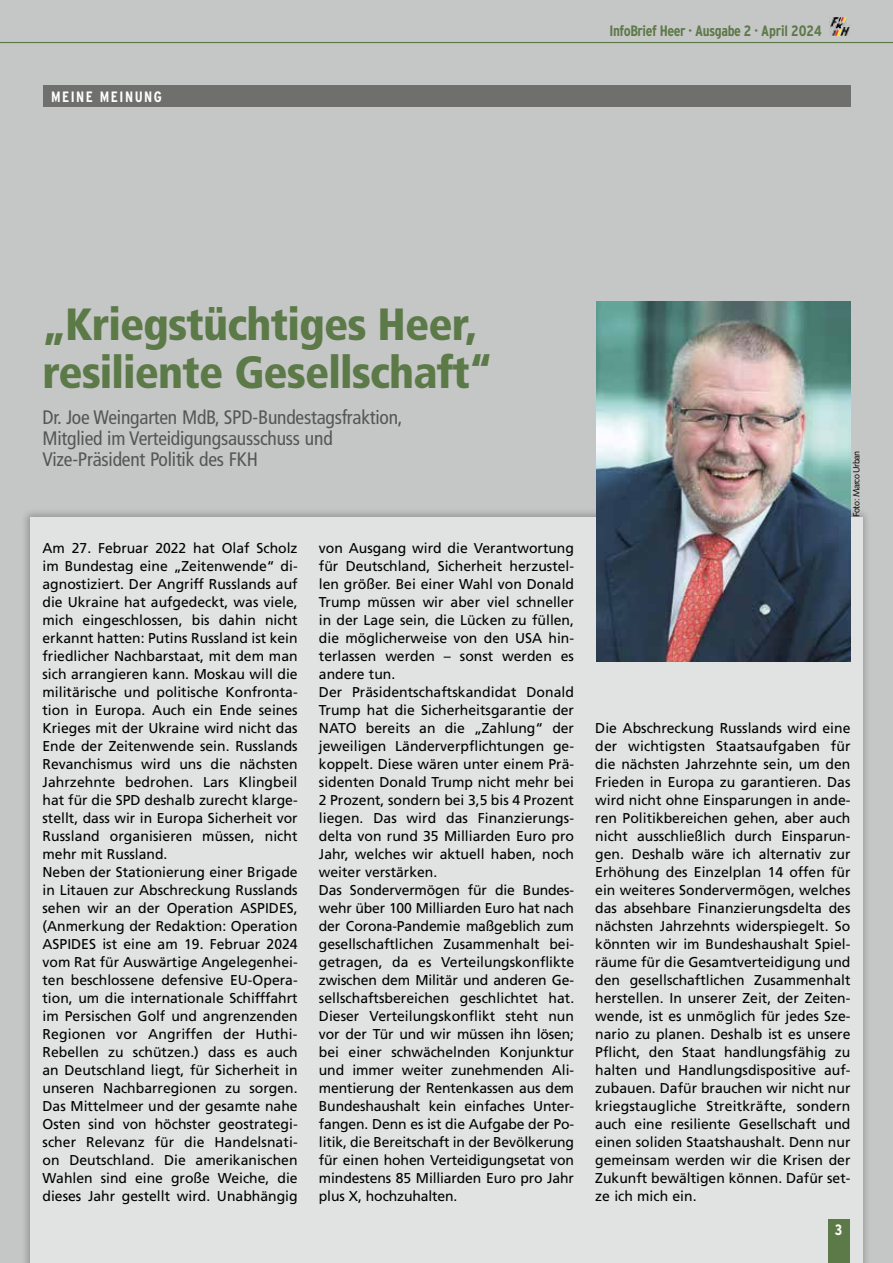
<style>
.page{position:relative;width:893px;height:1263px;background:#c5c6c6}
.page>*{position:absolute;margin:0;border:0;box-sizing:border-box;transform-origin:0 0}
.t1{font:900 condensed 45.15px/48.3px "Frutiger";letter-spacing:-.02em;color:#5c7948}
.t2{font:condensed 19.5px/21px "Frutiger";letter-spacing:-.01em;color:#565656}
.t3{font:700 condensed 15px "Interstate";letter-spacing:-.03em;color:#5c7948}
.t4{font:700 condensed 15px "Interstate";letter-spacing:.1em;color:#fff}
.t5{font:14.25px/18px "Frutiger LT Pro";color:#000}
.t6{font:9px "Syntax";letter-spacing:-.05em;color:#000}
</style>
<div class="page">
<div style="left:20px;top:508px;width:852px;height:755px;background:#000;opacity:.5"></div>
<div style="left:30px;top:517px;width:832px;height:746px;background:#e1e2e2"></div>
<img style="left:597px;top:301px;width:253px;height:360px">
<div style="left:828px;top:1219px;width:21px;height:44px;background:#5c7948"></div>
<img style="left:829px;top:17px;width:21px;height:19px">
<hr style="left:0;top:42px;width:893px;height:1px;background:#5c7948">
<div style="left:43px;top:85px;width:807px;height:21px;background:#6f6f6e"></div>
<p class="t4" style="left:51px;top:88px;width:113px">MEINE MEINUNG</p>
<p class="t3" style="left:610px;top:22px;width:214px">InfoBrief Heer · Ausgabe 2 · April 2024</p>
<h1 class="t1" style="left:43px;top:300px;width:452px">„Kriegstüchtiges Heer, resiliente Gesellschaft“</h1>
<h2 class="t2" style="left:43px;top:407px;width:362px">Dr. Joe Weingarten MdB, SPD-Bundestagsfraktion,<br>Mitglied im Verteidigungsausschuss und<br>Vize-Präsident Politik des FKH</h2>
<p class="t5" style="left:43px;top:539px;width:257px">Am 27. Februar 2022 hat Olaf Scholz im Bundestag eine „Zeitenwende“ di&shy;agnostiziert. Der Angriff Russlands auf die Ukraine hat aufgedeckt, was viele, mich eingeschlossen, bis dahin nicht erkannt hatten: Putins Russland ist kein friedlicher Nachbarstaat, mit dem man sich arrangieren kann. Moskau will die militärische und politische Konfronta&shy;tion in Europa. Auch ein Ende seines Krieges mit der Ukraine wird nicht das Ende der Zeitenwende sein. Russlands Revanchismus wird uns die nächsten Jahrzehnte bedrohen. Lars Klingbeil hat für die SPD deshalb zurecht klarge&shy;stellt, dass wir in Europa Sicherheit vor Russland organisieren müssen, nicht mehr mit Russland.<br>Neben der Stationierung einer Brigade in Litauen zur Abschreckung Russlands sehen wir an der Operation ASPIDES, (Anmerkung der Redaktion: Operation ASPIDES ist eine am 19. Februar 2024 vom Rat für Auswärtige Angelegenhei&shy;ten beschlossene defensive EU-Opera&shy;tion, um die internationale Schifffahrt im Persischen Golf und angrenzenden Regionen vor Angriffen der Huthi-Rebellen zu schützen.) dass es auch an Deutschland liegt, für Sicherheit in unseren Nachbarregionen zu sorgen.<br>Das Mittelmeer und der gesamte nahe Osten sind von höchster geostrategi&shy;scher Relevanz für die Handelsnati&shy;on Deutschland. Die amerikanischen Wahlen sind eine große Weiche, die dieses Jahr gestellt wird. Unabhängig</p>
<p class="t5" style="left:319px;top:539px;width:257px">von Ausgang wird die Verantwortung für Deutschland, Sicherheit herzustel&shy;len größer. Bei einer Wahl von Donald Trump müssen wir aber viel schneller in der Lage sein, die Lücken zu füllen, die möglicherweise von den USA hin&shy;terlassen werden – sonst werden es andere tun.<br>Der Präsidentschaftskandidat Donald Trump hat die Sicherheitsgarantie der NATO bereits an die „Zahlung“ der jeweiligen Länderverpflichtungen ge&shy;koppelt. Diese wären unter einem Prä&shy;sidenten Donald Trump nicht mehr bei 2 Prozent, sondern bei 3,5 bis 4 Prozent liegen. Das wird das Finanzierungs&shy;delta von rund 35 Milliarden Euro pro Jahr, welches wir aktuell haben, noch weiter verstärken.<br>Das Sondervermögen für die Bundes&shy;wehr über 100 Milliarden Euro hat nach der Corona-Pandemie maßgeblich zum gesellschaftlichen Zusammenhalt bei&shy;getragen, da es Verteilungskonflikte zwischen dem Militär und anderen Ge&shy;sellschaftsbereichen geschlichtet hat.<br>Dieser Verteilungskonflikt steht nun vor der Tür und wir müssen ihn lösen; bei einer schwächelnden Konjunktur und immer weiter zunehmenden Ali&shy;mentierung der Rentenkassen aus dem Bundeshaushalt kein einfaches Unter&shy;fangen. Denn es ist die Aufgabe der Po&shy;litik, die Bereitschaft in der Bevölkerung für einen hohen Verteidigungsetat von mindestens 85 Milliarden Euro pro Jahr plus X, hochzuhalten.</p>
<p class="t6" style="left:851px;top:517px;width:68px;rotate:-90deg">Foto: Marco Urban</p>
<p class="t5" style="left:595px;top:719px;width:257px;text-align:justify">Die Abschreckung Russlands wird eine der wichtigsten Staatsaufgaben für die nächsten Jahrzehnte sein, um den Frieden in Europa zu garantieren. Das wird nicht ohne Einsparungen in ande&shy;ren Politikbereichen gehen, aber auch nicht ausschließlich durch Einsparun&shy;gen. Deshalb wäre ich alternativ zur Erhöhung des Einzelplan 14 offen für ein weiteres Sondervermögen, welches das absehbare Finanzierungsdelta des nächsten Jahrzehnts widerspiegelt. So könnten wir im Bundeshaushalt Spiel&shy;räume für die Gesamtverteidigung und den gesellschaftlichen Zusammenhalt herstellen. In unserer Zeit, der Zeiten&shy;wende, ist es unmöglich für jedes Sze&shy;nario zu planen. Deshalb ist es unsere Pflicht, den Staat handlungsfähig zu halten und Handlungsdispositive auf&shy;zubauen. Dafür brauchen wir nicht nur kriegstaugliche Streitkräfte, sondern auch eine resiliente Gesellschaft und einen soliden Staatshaushalt. Denn nur gemeinsam werden wir die Krisen der Zukunft bewältigen können. Dafür set&shy;ze ich mich ein.</p>
<p class="t4" style="left:835px;top:1221px;width:9px">3</p>
</div>
